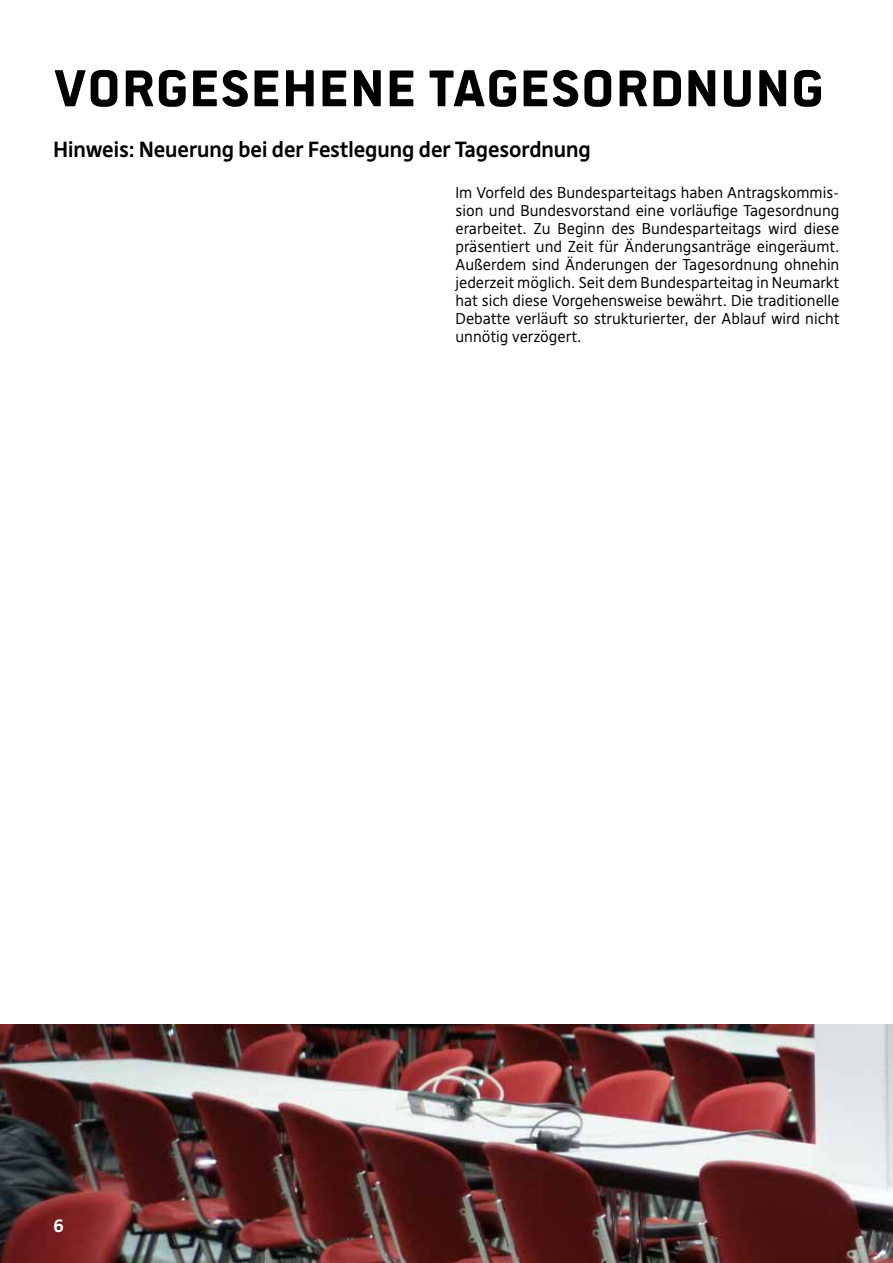
<style>
.page{position:relative;width:893px;height:1263px;background:#fff}
.page>*{position:absolute;margin:0;border:0;box-sizing:border-box;transform-origin:0 0}
.t1{font:700 57px "Politics Head";color:#000}
.t2{font:700 21px "Deja Rip";color:#000}
.t3{font:700 18px "Deja Rip";color:#fff}
.t4{font:15px/18px "Deja Rip";color:#000;text-align:justify}
</style>
<div class="page">
<img style="left:0;top:1025px;width:892px;height:238px">
<h1 class="t1" style="left:54px;top:62px;width:772px">VORGESEHENE TAGESORDNUNG</h1>
<h2 class="t2" style="left:54px;top:136px;width:539px">Hinweis: Neuerung bei der Festlegung der Tagesordnung</h2>
<p class="t4" style="left:455px;top:183px;width:385px">Im Vorfeld des Bundesparteitags haben Antragskommis&shy;sion und Bundesvorstand eine vorläufige Tagesordnung erarbeitet. Zu Beginn des Bundesparteitags wird diese präsentiert und Zeit für Änderungsanträge eingeräumt.<br>Außerdem sind Änderungen der Tagesordnung ohnehin jederzeit möglich. Seit dem Bundesparteitag in Neumarkt hat sich diese Vorgehensweise bewährt. Die traditionelle Debatte verläuft so strukturierter, der Ablauf wird nicht unnötig verzögert.</p>
<p class="t3" style="left:54px;top:1214px;width:12px">6</p>
</div>
